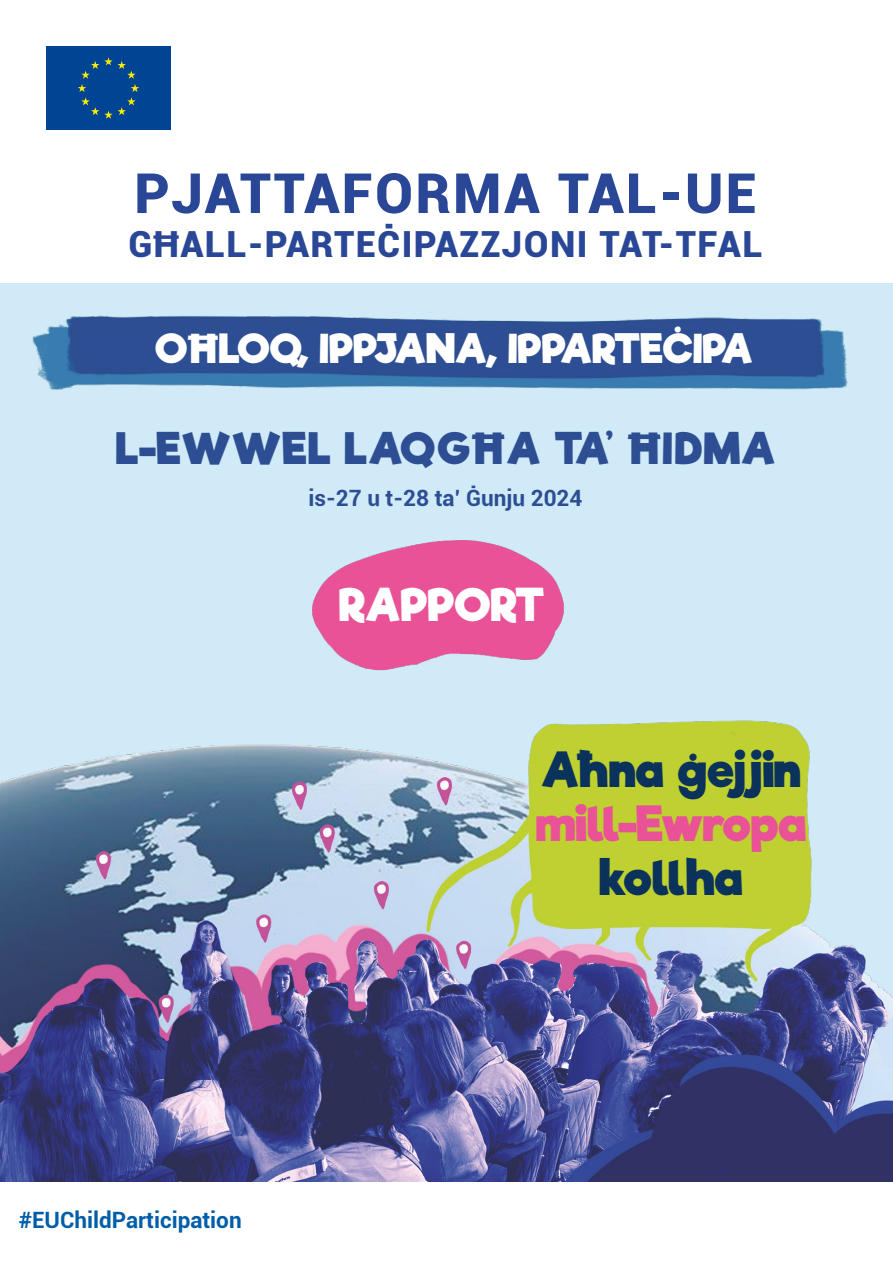
<style>
.page{position:relative;width:893px;height:1263px;background:#fff}
.page>*{position:absolute;margin:0;border:0;box-sizing:border-box;transform-origin:0 0}
.t1{font:900 55.5px "Roboto";letter-spacing:.04em;color:#294697}
.body{font:700 46.5px/54px "Riffic";letter-spacing:-.04em;color:#0b325b;text-align:center}
.t2{font:700 43.5px "Riffic";letter-spacing:-.03em;color:#fff}
.t3{font:700 42px "Riffic";color:#2d4e93}
.t4{font:700 39px "Riffic";letter-spacing:-.03em;color:#fff}
.t5{font:900 36px "Roboto";letter-spacing:.04em;color:#294697}
.t6{font:700 22.5px "Roboto";color:#2d4e93}
.t7{font:700 22.5px "Roboto";color:#005da9}
.s1{color:#ea5297}
</style>
<div class="page">
<div style="left:0;top:283px;width:893px;height:898px;background:#d0ebf7"></div>
<img style="left:0;top:720px;width:893px;height:461px">
<div style="left:46px;top:46px;width:125px;height:84px;background:#004494"></div>
<svg style="left:78px;top:57px;width:61px;height:62px"></svg>
<img style="left:32px;top:315px;width:816px;height:75px">
<img style="left:313px;top:540px;width:251px;height:131px">
<p class="t1" style="left:134px;top:154px;width:624px">PJATTAFORMA TAL-UE</p>
<p class="t5" style="left:128px;top:218px;width:635px">GĦALL-PARTEĊIPAZZJONI TAT-TFAL</p>
<p class="t4" style="left:154px;top:324px;width:600px">OĦLOQ, IPPJANA, IPPARTEĊIPA</p>
<p class="t3" style="left:115px;top:422px;width:662px">L-EWWEL LAQGĦA TA’ ĦIDMA</p>
<p class="t6" style="left:308px;top:482px;width:275px">is-27 u t-28 ta’ Ġunju 2024</p>
<p class="t2" style="left:338px;top:578px;width:209px">RAPPORT</p>
<p class="t7" style="left:19px;top:1204px;width:224px">#EUChildParticipation</p>
<p class="body" style="left:535px;top:743px;width:274px">Aħna ġejjin <span class="s1">mill-Ewropa </span>kollha</p>
</div>
